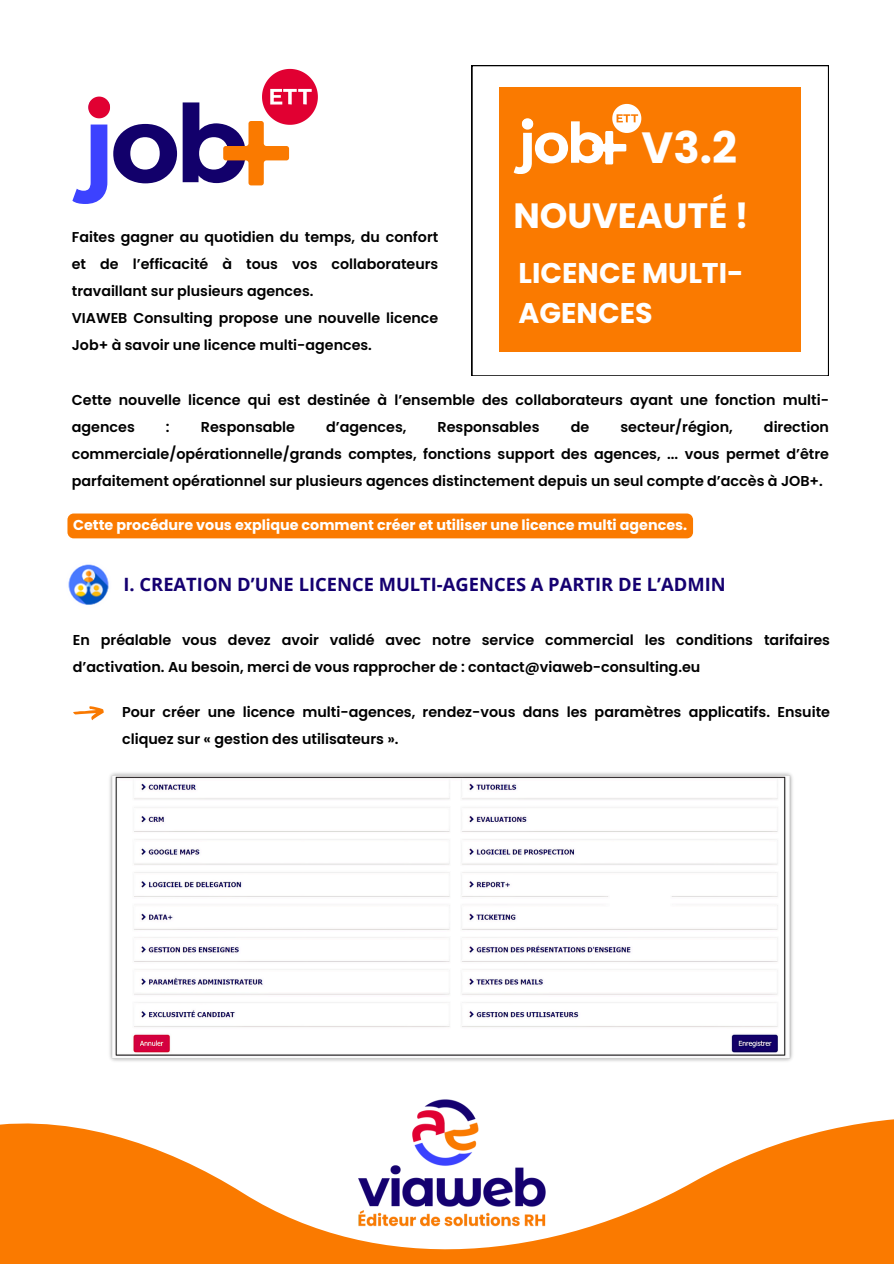
<style>
.page{position:relative;width:894px;height:1264px;background:#fff}
.page>*{position:absolute;margin:0;border:0;box-sizing:border-box;transform-origin:0 0}
.t1{font:700 43.65px "Poppins";color:#fff}
.t2{font:700 35.1px "Poppins";color:#fff}
.t3{font:700 28.5px/39.3px "Poppins";color:#fff}
.t4{font:700 18.3px "Open Sans";color:#150070}
.t5{font:600 14.25px/27px "Poppins";color:#000}
.t6{font:700 14.25px "Poppins";color:#fff}
</style>
<div class="page">
<svg style="left:72px;top:97px;width:105px;height:107px"></svg>
<svg style="left:183px;top:69px;width:135px;height:116px"></svg>
<svg style="left:471px;top:65px;width:357px;height:311px"></svg>
<div style="left:499px;top:87px;width:301px;height:265px;background:#fa7a00"></div>
<svg style="left:513px;top:104px;width:128px;height:70px"></svg>
<svg style="left:0;top:1119px;width:893px;height:144px;fill:#fa7a00"></svg>
<img style="left:412px;top:1099px;width:69px;height:64px">
<img style="left:352px;top:1163px;width:193px;height:69px">
<img style="left:68px;top:564px;width:41px;height:41px">
<svg style="left:73px;top:706px;width:31px;height:14px"></svg>
<img style="left:109px;top:772px;width:684px;height:290px">
<div style="left:67px;top:513px;width:625px;height:25px;background:#fa7a00"></div>
<p class="t1" style="left:641px;top:118px;width:97px">V3.2</p>
<h2 class="t5" style="left:72px;top:223px;width:368px;text-align:justify">Faites gagner au quotidien du temps, du confort et de l’efficacité à tous vos collaborateurs travaillant sur plusieurs agences.</h2>
<p class="t5" style="left:72px;top:304px;width:368px">VIAWEB Consulting propose une nouvelle licence<br>Job+ à savoir une licence multi-agences.</p>
<p class="t2" style="left:513px;top:191px;width:237px">NOUVEAUTÉ !</p>
<p class="t3" style="left:518px;top:254px;width:226px">LICENCE MULTI-<br>AGENCES</p>
<h4 class="t5" style="left:72px;top:386px;width:758px">Cette nouvelle licence qui est destinée à l’ensemble des collaborateurs ayant une fonction multi&shy;agences</h4>
<h4 class="t5" style="left:166px;top:413px;width:5px">:</h4>
<h4 class="t5" style="left:201px;top:413px;width:96px">Responsable</h4>
<h4 class="t5" style="left:326px;top:413px;width:82px">d’agences,</h4>
<h4 class="t5" style="left:437px;top:413px;width:103px">Responsables</h4>
<h4 class="t5" style="left:570px;top:413px;width:20px">de</h4>
<h4 class="t5" style="left:620px;top:413px;width:114px">secteur/région,</h4>
<h4 class="t5" style="left:72px;top:413px;width:758px;text-align:justify;text-indent:692px">direction commerciale/opérationnelle/grands comptes, fonctions support des agences, ... vous permet d’être parfaitement opérationnel sur plusieurs agences distinctement depuis un seul compte d’accès à JOB+.</h4>
<p class="t6" style="left:73px;top:515px;width:615px">Cette procédure vous explique comment créer et utiliser une licence multi agences.</p>
<p class="t4" style="left:123px;top:571px;width:603px">I. CREATION D’UNE LICENCE MULTI-AGENCES A PARTIR DE L’ADMIN</p>
<p class="t5" style="left:73px;top:626px;width:758px">En préalable vous devez avoir validé avec notre service commercial les conditions tarifaires d’activation. Au besoin, merci de vous rapprocher de : contact@viaweb-consulting.eu</p>
<p class="t5" style="left:122px;top:698px;width:709px">Pour créer une licence multi-agences, rendez-vous dans les paramètres applicatifs. Ensuite cliquez sur « gestion des utilisateurs ».</p>
</div>
